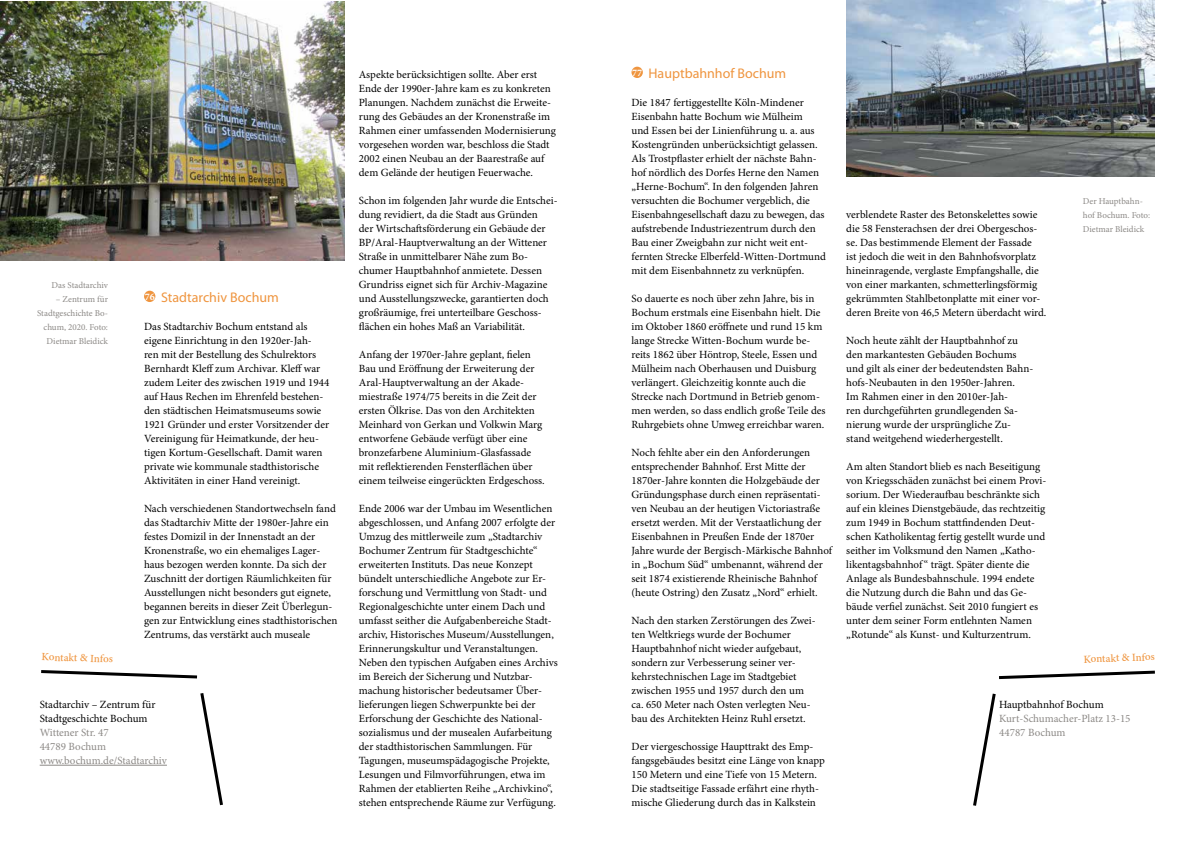
<style>
.page{position:relative;width:1191px;height:842px;background:#fff}
.page>*{position:absolute;margin:0;border:0;box-sizing:border-box;transform-origin:0 0}
.t1{font:14px "Myriad Pro";color:#ef953f}
.t2{font:11px/14px "Minion Pro";color:#000}
.t3{font:11px/14px "Minion Pro";color:#8c8986}
.t4{font:500 11px "Minion Pro";color:#ef953f}
.t5{font:700 10px "Minion Pro";color:#fff}
.t6{font:9px/14px "Minion Pro";color:#8c8986}
</style>
<div class="page">
<img style="left:0;top:2px;width:345px;height:258px">
<svg style="left:200px;top:693px;width:23px;height:113px"></svg>
<svg style="left:41px;top:670px;width:157px;height:9px"></svg>
<hr style="left:40px;top:765px;width:127px;height:1px;background:#8c8986">
<div style="left:144px;top:291px;width:11px;height:11px;background:#ef953f;border-radius:50%"></div>
<div style="left:631px;top:67px;width:12px;height:11px;background:#ef953f;border-radius:50%"></div>
<svg style="left:999px;top:670px;width:156px;height:10px"></svg>
<svg style="left:973px;top:693px;width:23px;height:113px"></svg>
<img style="left:846px;top:0;width:309px;height:176px">
<p class="t6" style="left:52px;top:278px;width:58px">Das Stadtarchiv</p>
<p class="t6" style="left:37px;top:292px;width:72px;text-align:right">– Zentrum für<br>Stadtgeschichte Bo&shy;chum, 2020. Foto:<br>Dietmar Bleidick</p>
<p class="t1" style="left:161px;top:289px;width:119px">Stadtarchiv Bochum</p>
<p class="t2" style="left:144px;top:320px;width:187px">Das Stadtarchiv Bochum entstand als eigene Einrichtung in den 1920er-Jah-<br>ren mit der Bestellung des Schulrektors Bernhardt Kleff zum Archivar. Kleff war zudem Leiter des zwischen 1919 und 1944 auf Haus Rechen im Ehrenfeld bestehen&shy;den städtischen Heimatsmuseums sowie 1921 Gründer und erster Vorsitzender der Vereinigung für Heimatkunde, der heu&shy;tigen Kortum-Gesellschaft. Damit waren private wie kommunale stadthistorische Aktivitäten in einer Hand vereinigt.</p>
<p class="t2" style="left:144px;top:502px;width:195px">Nach verschiedenen Standortwechseln fand das Stadtarchiv Mitte der 1980er-Jahre ein festes Domizil in der Innenstadt an der Kronenstraße, wo ein ehemaliges Lager&shy;haus bezogen werden konnte. Da sich der Zuschnitt der dortigen Räumlichkeiten für Ausstellungen nicht besonders gut eignete, begannen bereits in dieser Zeit Überlegun&shy;gen zur Entwicklung eines stadthistorischen Zentrums, das verstärkt auch museale</p>
<p class="t5" style="left:145px;top:290px;width:11px">76</p>
<p class="t4" style="left:42px;top:649px;width:73px;rotate:2deg">Kontakt &amp; Infos</p>
<p class="t2" style="left:40px;top:698px;width:117px">Stadtarchiv – Zentrum für<br>Stadtgeschichte Bochum</p>
<p class="t3" style="left:40px;top:726px;width:129px">Wittener Str. 47<br>44789 Bochum www.bochum.de/Stadtarchiv</p>
<p class="t2" style="left:359px;top:68px;width:198px">Aspekte berücksichtigen sollte. Aber erst Ende der 1990er-Jahre kam es zu konkreten Planungen. Nachdem zunächst die Erweite&shy;rung des Gebäudes an der Kronenstraße im Rahmen einer umfassenden Modernisierung vorgesehen worden war, beschloss die Stadt 2002 einen Neubau an der Baarestraße auf dem Gelände der heutigen Feuerwache.</p>
<p class="t2" style="left:359px;top:194px;width:200px">Schon im folgenden Jahr wurde die Entschei&shy;dung revidiert, da die Stadt aus Gründen<br>der Wirtschaftsförderung ein Gebäude der BP/Aral-Hauptverwaltung an der Wittener Straße in unmittelbarer Nähe zum Bo&shy;chumer Hauptbahnhof anmietete. Dessen Grundriss eignet sich für Archiv-Magazine und Ausstellungszwecke, garantierten doch großräumige, frei unterteilbare Geschoss&shy;flächen ein hohes Maß an Variabilität.</p>
<p class="t2" style="left:359px;top:348px;width:186px">Anfang der 1970er-Jahre geplant, fielen Bau und Eröffnung der Erweiterung der Aral-Hauptverwaltung an der Akade&shy;miestraße 1974/75 bereits in die Zeit der ersten Ölkrise. Das von den Architekten Meinhard von Gerkan und Volkwin Marg entworfene Gebäude verfügt über eine bronzefarbene Aluminium-Glasfassade mit reflektierenden Fensterflächen über einem teilweise eingerückten Erdgeschoss.</p>
<p class="t2" style="left:359px;top:502px;width:200px">Ende 2006 war der Umbau im Wesentlichen abgeschlossen, und Anfang 2007 erfolgte der Umzug des mittlerweile zum „Stadtarchiv Bochumer Zentrum für Stadtgeschichte“ erweiterten Instituts. Das neue Konzept bündelt unterschiedliche Angebote zur Er&shy;forschung und Vermittlung von Stadt- und Regionalgeschichte unter einem Dach und umfasst seither die Aufgabenbereiche Stadt&shy;archiv, Historisches Museum/Ausstellungen, Erinnerungskultur und Veranstaltungen.<br>Neben den typischen Aufgaben eines Archivs im Bereich der Sicherung und Nutzbar&shy;machung historischer bedeutsamer Über&shy;lieferungen liegen Schwerpunkte bei der Erforschung der Geschichte des National&shy;sozialismus und der musealen Aufarbeitung der stadthistorischen Sammlungen. Für Tagungen, museumspädagogische Projekte, Lesungen und Filmvorführungen, etwa im Rahmen der etablierten Reihe „Archivkino“, stehen entsprechende Räume zur Verfügung.</p>
<p class="t1" style="left:648px;top:65px;width:139px">Hauptbahnhof Bochum</p>
<p class="t2" style="left:631px;top:96px;width:196px">Die 1847 fertiggestellte Köln-Mindener Eisenbahn hatte Bochum wie Mülheim<br>und Essen bei der Linienführung u. a. aus Kostengründen unberücksichtigt gelassen.<br>Als Trostpflaster erhielt der nächste Bahn&shy;hof nördlich des Dorfes Herne den Namen „Herne-Bochum“. In den folgenden Jahren versuchten die Bochumer vergeblich, die Eisenbahngesellschaft dazu zu bewegen, das aufstrebende Industriezentrum durch den Bau einer Zweigbahn zur nicht weit ent&shy;fernten Strecke Elberfeld-Witten-Dortmund mit dem Eisenbahnnetz zu verknüpfen.</p>
<p class="t2" style="left:631px;top:292px;width:195px">So dauerte es noch über zehn Jahre, bis in Bochum erstmals eine Eisenbahn hielt. Die im Oktober 1860 eröffnete und rund 15 km lange Strecke Witten-Bochum wurde be&shy;reits 1862 über Höntrop, Steele, Essen und Mülheim nach Oberhausen und Duisburg verlängert. Gleichzeitig konnte auch die Strecke nach Dortmund in Betrieb genom&shy;men werden, so dass endlich große Teile des Ruhrgebiets ohne Umweg erreichbar waren.</p>
<p class="t2" style="left:631px;top:446px;width:202px">Noch fehlte aber ein den Anforderungen entsprechender Bahnhof. Erst Mitte der 1870er-Jahre konnten die Holzgebäude der Gründungsphase durch einen repräsentati&shy;ven Neubau an der heutigen Victoriastraße ersetzt werden. Mit der Verstaatlichung der Eisenbahnen in Preußen Ende der 1870er Jahre wurde der Bergisch-Märkische Bahnhof in „Bochum Süd“ umbenannt, während der seit 1874 existierende Rheinische Bahnhof (heute Ostring) den Zusatz „Nord“ erhielt.</p>
<p class="t2" style="left:631px;top:614px;width:186px">Nach den starken Zerstörungen des Zwei&shy;ten Weltkriegs wurde der Bochumer Hauptbahnhof nicht wieder aufgebaut, sondern zur Verbesserung seiner ver&shy;kehrstechnischen Lage im Stadtgebiet zwischen 1955 und 1957 durch den um ca. 650 Meter nach Osten verlegten Neu&shy;bau des Architekten Heinz Ruhl ersetzt.</p>
<p class="t2" style="left:631px;top:740px;width:195px">Der viergeschossige Haupttrakt des Emp&shy;fangsgebäudes besitzt eine Länge von knapp 150 Metern und eine Tiefe von 15 Metern.<br>Die stadtseitige Fassade erfährt eine rhyth&shy;mische Gliederung durch das in Kalkstein</p>
<p class="t5" style="left:632px;top:66px;width:11px">77</p>
<p class="t2" style="left:846px;top:208px;width:200px">verblendete Raster des Betonskelettes sowie die 58 Fensterachsen der drei Obergeschos&shy;se. Das bestimmende Element der Fassade<br>ist jedoch die weit in den Bahnhofsvorplatz hineinragende, verglaste Empfangshalle, die von einer markanten, schmetterlingsförmig gekrümmten Stahlbetonplatte mit einer vor&shy;deren Breite von 46,5 Metern überdacht wird.</p>
<p class="t2" style="left:846px;top:334px;width:188px">Noch heute zählt der Hauptbahnhof zu den markantesten Gebäuden Bochums und gilt als einer der bedeutendsten Bahn&shy;hofs-Neubauten in den 1950er-Jahren.<br>Im Rahmen einer in den 2010er-Jah-<br>ren durchgeführten grundlegenden Sa&shy;nierung wurde der ursprüngliche Zu&shy;stand weitgehend wiederhergestellt.</p>
<p class="t2" style="left:846px;top:460px;width:202px">Am alten Standort blieb es nach Beseitigung von Kriegsschäden zunächst bei einem Provi&shy;sorium. Der Wiederaufbau beschränkte sich auf ein kleines Dienstgebäude, das rechtzeitig zum 1949 in Bochum stattfindenden Deut&shy;schen Katholikentag fertig gestellt wurde und seither im Volksmund den Namen „Katho&shy;likentagsbahnhof “ trägt. Später diente die Anlage als Bundesbahnschule. 1994 endete die Nutzung durch die Bahn und das Ge&shy;bäude verfiel zunächst. Seit 2010 fungiert es unter dem seiner Form entlehnten Namen „Rotunde“ als Kunst- und Kulturzentrum.</p>
<p class="t6" style="left:1083px;top:194px;width:69px">Der Hauptbahn&shy;hof Bochum. Foto:<br>Dietmar Bleidick</p>
<p class="t4" style="left:1083px;top:652px;width:73px;rotate:-2deg">Kontakt &amp; Infos</p>
<p class="t2" style="left:999px;top:698px;width:106px">Hauptbahnhof Bochum</p>
<p class="t3" style="left:999px;top:712px;width:133px">Kurt-Schumacher-Platz 13-15<br>44787 Bochum</p>
</div>
